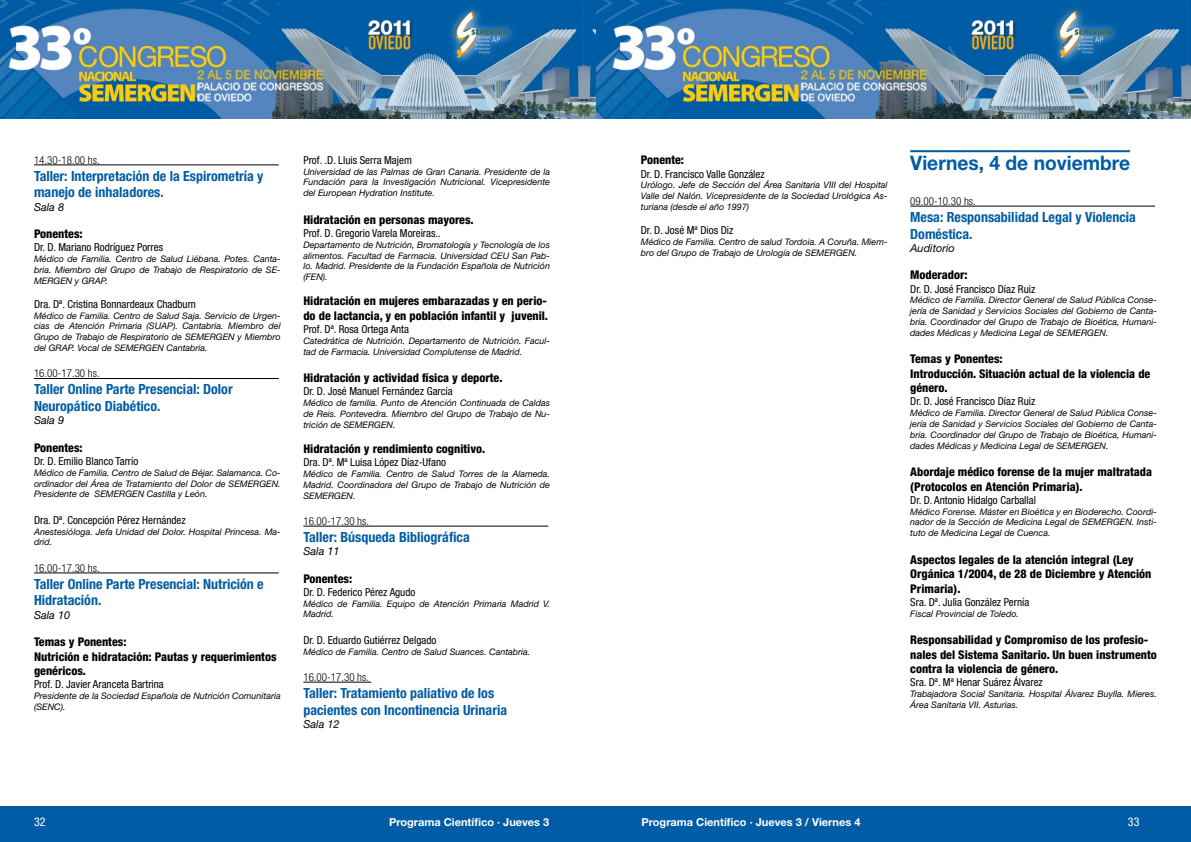
<style>
.page{position:relative;width:1191px;height:842px;background:#fff}
.page>*{position:absolute;margin:0;border:0;box-sizing:border-box;transform-origin:0 0}
.t1{font:700 20px "Helvetica Neue LT Std";color:#005ca4;scale:.96 1}
.t2{font:700 condensed 14px/16.8px "Helvetica Neue LT Std";color:#005ca4}
.t3{font:800 condensed 12px/14.4px "Helvetica Neue LT Std";color:#000}
.t4{font:condensed 12px "Helvetica Neue LT Std";color:#fff}
.t5{font:condensed 11px "Helvetica Neue LT Std";color:#000}
.t6{font:300 condensed 11px "Helvetica Neue LT Std";color:#000}
.t7{font:700 11px "Helvetica Neue LT Std";color:#fff}
.t8{font:italic 11px "Helvetica Neue LT Std";color:#000}
.t9{font:italic 9px/10.8px "Helvetica Neue LT Std";color:#000;text-align:justify}
</style>
<div class="page">
<img style="left:0;top:3px;width:1191px;height:115px">
<img style="left:595px;top:0;width:592px;height:3px">
<svg style="left:1187px;top:0;width:4px;height:3px"></svg>
<img style="left:0;top:0;width:583px;height:3px">
<svg style="left:583px;top:0;width:12px;height:3px"></svg>
<div style="left:0;top:806px;width:1191px;height:36px;background:#005ca4"></div>
<hr style="left:910px;top:150px;width:220px;height:2px;background:#005ca4">
<hr style="left:910px;top:206px;width:245px;height:1px;background:#000">
<hr style="left:303px;top:526px;width:245px;height:1px;background:#000">
<hr style="left:303px;top:682px;width:68px;height:1px;background:#000">
<hr style="left:34px;top:165px;width:245px;height:1px;background:#000">
<hr style="left:34px;top:378px;width:245px;height:1px;background:#000">
<hr style="left:34px;top:573px;width:245px;height:1px;background:#000">
<p class="t6" style="left:34px;top:156px;width:67px">14.30-18.00 hs.</p>
<h2 class="t2" style="left:34px;top:169px;width:231px">Taller: Interpretación de la Espirometría y manejo de inhaladores.</h2>
<p class="t8" style="left:34px;top:203px;width:32px">Sala 8</p>
<h3 class="t3" style="left:34px;top:228px;width:50px">Ponentes:</h3>
<p class="t5" style="left:34px;top:244px;width:131px">Dr. D. Mariano Rodríguez Porres</p>
<p class="t9" style="left:34px;top:255px;width:248px">Médico de Familia. Centro de Salud Liébana. Potes. Canta&shy;bria. Miembro del Grupo de Trabajo de Respiratorio de SE-MERGEN y GRAP.</p>
<p class="t5" style="left:34px;top:300px;width:163px">Dra. Dª. Cristina Bonnardeaux Chadburn</p>
<p class="t9" style="left:34px;top:311px;width:248px">Médico de Familia. Centro de Salud Saja. Servicio de Urgen&shy;cias de Atención Primaria (SUAP). Cantabria. Miembro del Grupo de Trabajo de Respiratorio de SEMERGEN y Miembro del GRAP. Vocal de SEMERGEN Cantabria.</p>
<p class="t6" style="left:34px;top:370px;width:67px">16.00-17.30 hs.</p>
<h2 class="t2" style="left:34px;top:382px;width:200px">Taller Online Parte Presencial: Dolor<br>Neuropático Diabético.</h2>
<p class="t8" style="left:34px;top:416px;width:32px">Sala 9</p>
<h3 class="t3" style="left:34px;top:442px;width:50px">Ponentes:</h3>
<p class="t5" style="left:34px;top:457px;width:106px">Dr. D. Emilio Blanco Tarrío</p>
<p class="t9" style="left:34px;top:468px;width:248px">Médico de Familia. Centro de Salud de Béjar. Salamanca. Co&shy;ordinador del Área de Tratamiento del Dolor de SEMERGEN.<br>Presidente de SEMERGEN Castilla y León.</p>
<p class="t5" style="left:34px;top:516px;width:153px">Dra. Dª. Concepción Pérez Hernández</p>
<p class="t9" style="left:34px;top:527px;width:248px">Anestesióloga. Jefa Unidad del Dolor. Hospital Princesa. Ma&shy;drid.</p>
<p class="t6" style="left:34px;top:564px;width:67px">16.00-17.30 hs.</p>
<h2 class="t2" style="left:34px;top:577px;width:231px">Taller Online Parte Presencial: Nutrición e<br>Hidratación.</h2>
<p class="t8" style="left:34px;top:611px;width:38px">Sala 10</p>
<h3 class="t3" style="left:34px;top:636px;width:244px">Temas y Ponentes:<br>Nutrición e hidratación: Pautas y requerimientos genéricos.</h3>
<p class="t5" style="left:34px;top:680px;width:131px">Prof. D. Javier Aranceta Bartrina</p>
<p class="t9" style="left:34px;top:691px;width:248px">Presidente de la Sociedad Española de Nutrición Comunitaria (SENC).</p>
<p class="t5" style="left:303px;top:156px;width:110px">Prof. .D. Lluis Serra Majem</p>
<p class="t9" style="left:303px;top:167px;width:248px">Universidad de las Palmas de Gran Canaria. Presidente de la Fundación para la Investigación Nutricional. Vicepresidente del European Hydration Institute.</p>
<h3 class="t3" style="left:303px;top:214px;width:172px">Hidratación en personas mayores.</h3>
<p class="t5" style="left:303px;top:229px;width:139px">Prof. D. Gregorio Varela Moreiras..</p>
<p class="t9" style="left:303px;top:240px;width:248px">Departamento de Nutrición, Bromatología y Tecnología de los alimentos. Facultad de Farmacia. Universidad CEU San Pab&shy;lo. Madrid. Presidente de la Fundación Española de Nutrición (FEN).</p>
<h3 class="t3" style="left:303px;top:295px;width:246px">Hidratación en mujeres embarazadas y en perio&shy;do de lactancia, y en población infantil y juvenil.</h3>
<p class="t5" style="left:303px;top:325px;width:107px">Prof. Dª. Rosa Ortega Anta</p>
<p class="t9" style="left:303px;top:336px;width:248px">Catedrática de Nutrición. Departamento de Nutrición. Facul&shy;tad de Farmacia. Universidad Complutense de Madrid.</p>
<h3 class="t3" style="left:303px;top:372px;width:201px">Hidratación y actividad física y deporte.</h3>
<p class="t5" style="left:303px;top:388px;width:151px">Dr. D. José Manuel Fernández García</p>
<p class="t9" style="left:303px;top:399px;width:248px">Médico de familia. Punto de Atención Continuada de Caldas de Reis. Pontevedra. Miembro del Grupo de Trabajo de Nu&shy;trición de SEMERGEN.</p>
<h3 class="t3" style="left:303px;top:443px;width:183px">Hidratación y rendimiento cognitivo.</h3>
<p class="t5" style="left:303px;top:458px;width:144px">Dra. Dª. Mª Luisa López Díaz-Ufano</p>
<p class="t9" style="left:303px;top:469px;width:248px">Médico de Familia. Centro de Salud Torres de la Alameda.<br>Madrid. Coordinadora del Grupo de Trabajo de Nutrición de SEMERGEN.</p>
<p class="t6" style="left:303px;top:517px;width:67px">16.00-17.30 hs.</p>
<h2 class="t2" style="left:303px;top:530px;width:168px">Taller: Búsqueda Bibliográfica</h2>
<p class="t8" style="left:303px;top:547px;width:38px">Sala 11</p>
<h3 class="t3" style="left:303px;top:572px;width:50px">Ponentes:</h3>
<p class="t5" style="left:303px;top:588px;width:113px">Dr. D. Federico Pérez Agudo</p>
<p class="t9" style="left:303px;top:599px;width:248px">Médico de Familia. Equipo de Atención Primaria Madrid V.<br>Madrid.</p>
<p class="t5" style="left:303px;top:636px;width:134px">Dr. D. Eduardo Gutiérrez Delgado</p>
<p class="t9" style="left:303px;top:647px;width:228px">Médico de Familia. Centro de Salud Suances. Cantabria.</p>
<p class="t6" style="left:303px;top:673px;width:67px">16.00-17.30 hs.</p>
<h2 class="t2" style="left:303px;top:686px;width:205px">Taller: Tratamiento paliativo de los pacientes con Incontinencia Urinaria</h2>
<p class="t8" style="left:303px;top:720px;width:38px">Sala 12</p>
<h3 class="t3" style="left:641px;top:154px;width:45px">Ponente:</h3>
<p class="t5" style="left:641px;top:170px;width:125px">Dr. D. Francisco Valle González</p>
<p class="t9" style="left:641px;top:181px;width:248px">Urólogo. Jefe de Sección del Área Sanitaria VIII del Hospital Valle del Nalón. Vicepresidente de la Sociedad Urológica As&shy;turiana (desde el año 1997)</p>
<p class="t5" style="left:641px;top:226px;width:94px">Dr. D. José Mª Dios Diz</p>
<p class="t9" style="left:641px;top:237px;width:248px">Médico de Familia. Centro de salud Tordoia. A Coruña. Miem&shy;bro del Grupo de Trabajo de Urología de SEMERGEN.</p>
<h1 class="t1" style="left:910px;top:156px;width:230px">Viernes, 4 de noviembre</h1>
<p class="t6" style="left:910px;top:197px;width:67px">09.00-10.30 hs.</p>
<h2 class="t2" style="left:910px;top:210px;width:227px">Mesa: Responsabilidad Legal y Violencia<br>Doméstica.</h2>
<p class="t8" style="left:910px;top:244px;width:46px">Auditorio</p>
<h3 class="t3" style="left:910px;top:269px;width:59px">Moderador:</h3>
<p class="t5" style="left:910px;top:285px;width:126px">Dr. D. José Francisco Díaz Ruiz</p>
<p class="t9" style="left:910px;top:296px;width:248px">Médico de Familia. Director General de Salud Pública Conse&shy;jería de Sanidad y Servicios Sociales del Gobierno de Canta&shy;bria. Coordinador del Grupo de Trabajo de Bioética, Humani&shy;dades Médicas y Medicina Legal de SEMERGEN.</p>
<h3 class="t3" style="left:910px;top:353px;width:241px">Temas y Ponentes:<br>Introducción. Situación actual de la violencia de género.</h3>
<p class="t5" style="left:910px;top:398px;width:126px">Dr. D. José Francisco Díaz Ruiz</p>
<p class="t9" style="left:910px;top:409px;width:248px">Médico de Familia. Director General de Salud Pública Conse&shy;jería de Sanidad y Servicios Sociales del Gobierno de Canta&shy;bria. Coordinador del Grupo de Trabajo de Bioética, Humani&shy;dades Médicas y Medicina Legal de SEMERGEN.</p>
<h3 class="t3" style="left:910px;top:466px;width:243px">Abordaje médico forense de la mujer maltratada (Protocolos en Atención Primaria).</h3>
<p class="t5" style="left:910px;top:496px;width:127px">Dr. D. Antonio Hidalgo Carballal</p>
<p class="t9" style="left:910px;top:507px;width:248px">Médico Forense. Máster en Bioética y en Bioderecho. Coordi&shy;nador de la Sección de Medicina Legal de SEMERGEN. Insti&shy;tuto de Medicina Legal de Cuenca.</p>
<h3 class="t3" style="left:910px;top:554px;width:243px">Aspectos legales de la atención integral (Ley<br>Orgánica 1/2004, de 28 de Diciembre y Atención<br>Primaria).</h3>
<p class="t5" style="left:910px;top:598px;width:121px">Sra. Dª. Julia González Pernía</p>
<p class="t9" style="left:910px;top:609px;width:110px">Fiscal Provincial de Toledo.</p>
<h3 class="t3" style="left:910px;top:634px;width:248px">Responsabilidad y Compromiso de los profesio&shy;nales del Sistema Sanitario. Un buen instrumento contra la violencia de género.</h3>
<p class="t5" style="left:910px;top:678px;width:134px">Sra. Dª. Mª Henar Suárez Álvarez</p>
<p class="t9" style="left:910px;top:689px;width:248px">Trabajadora Social Sanitaria. Hospital Álvarez Buylla. Mieres.<br>Área Sanitaria VII. Asturias.</p>
<h3 class="t4" style="left:34px;top:817px;width:13px">32</h3>
<p class="t7" style="left:389px;top:818px;width:162px">Programa Científico · Jueves 3</p>
<p class="t7" style="left:641px;top:818px;width:220px">Programa Científico · Jueves 3 / Viernes 4</p>
<h3 class="t4" style="left:1128px;top:817px;width:13px">33</h3>
</div>
